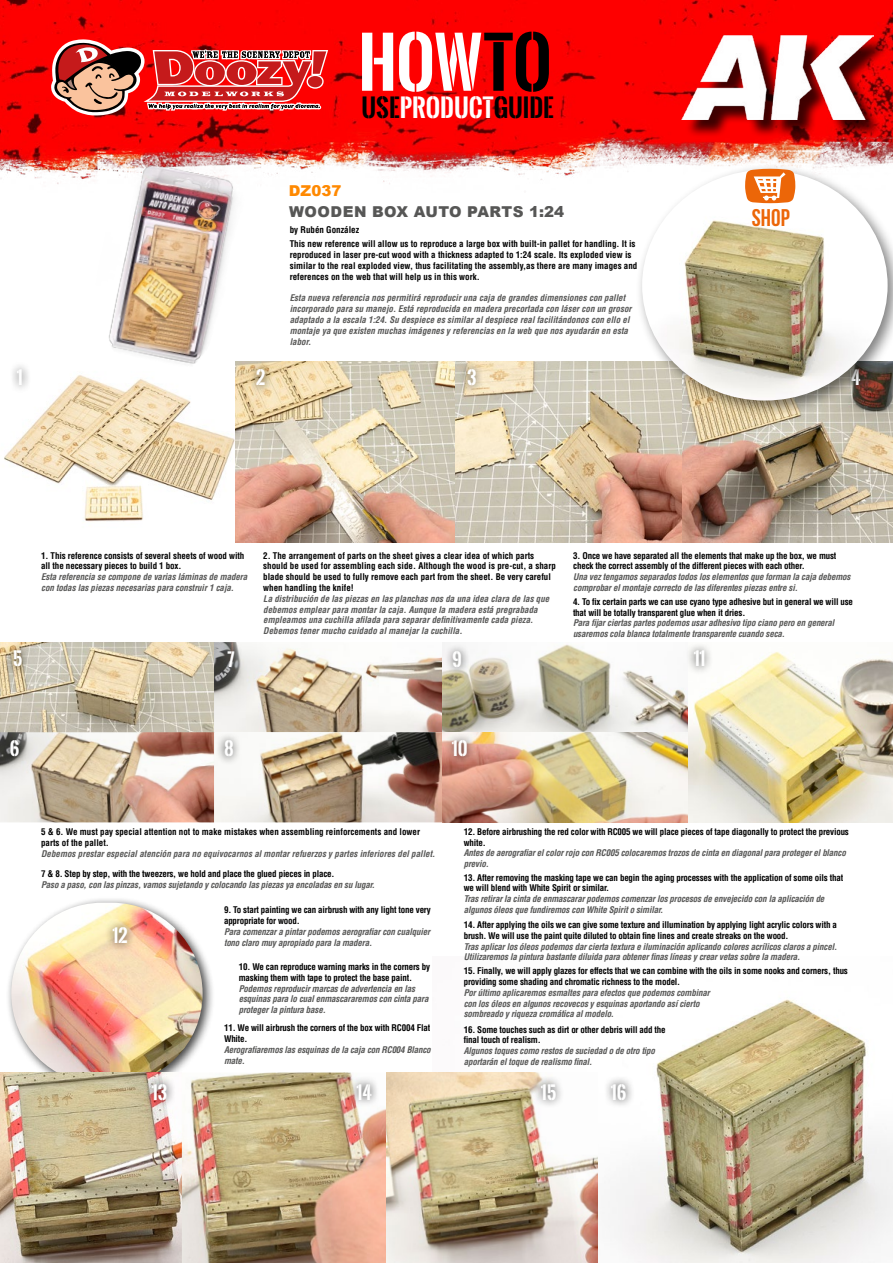
<style>
.page{position:relative;width:893px;height:1263px;background:#fff}
.page>*{position:absolute;margin:0;border:0;box-sizing:border-box;transform-origin:0 0}
.t1{font:700 66.75px "Oswald Stencil";letter-spacing:-.005em;color:#fff}
.t2{font:700 24.75px "Oswald Stencil";color:#000}
.t3{font:700 24px "Bebas Neue";color:#ec6608}
.t4{font:700 18px "Oswald Stencil";color:#fff}
.t5{font:900 15px "Arial";letter-spacing:.035em;color:#575756}
.t6{font:900 15px "Arial";color:#ff8900}
.t7{font:italic 700 condensed 9px/10.8px "Helvetica LT Std";letter-spacing:-.02em;color:#575756}
.t8{font:700 condensed 9px/10.8px "Helvetica LT Std";letter-spacing:-.02em;color:#000}
.t9{font:italic 700 condensed 9px/10.8px "Helvetica LT Std";color:#575756}
.t10{font:700 condensed 9px/10.8px "Helvetica LT Std";color:#000}
.s1{color:#000}
.s2{color:#fff}
</style>
<div class="page">
<img style="left:4px;top:361px;width:889px;height:182px">
<img style="left:0;top:642px;width:893px;height:180px">
<img style="left:597px;top:999px;width:296px;height:264px">
<div style="left:9px;top:361px;width:22px;height:32px;background:#000;opacity:.75"></div>
<div style="left:248px;top:360px;width:25px;height:34px;background:#000;opacity:.75"></div>
<div style="left:459px;top:360px;width:26px;height:34px;background:#000;opacity:.75"></div>
<div style="left:4px;top:641px;width:26px;height:34px;background:#000;opacity:.75"></div>
<div style="left:1px;top:731px;width:27px;height:34px;background:#000;opacity:.75"></div>
<div style="left:219px;top:642px;width:24px;height:33px;background:#000;opacity:.75"></div>
<div style="left:216px;top:731px;width:26px;height:34px;background:#000;opacity:.75"></div>
<div style="left:5px;top:896px;width:210px;height:201px;background:#000;opacity:.75"></div>
<img style="left:11px;top:903px;width:192px;height:181px;border-radius:91px">
<div style="left:444px;top:642px;width:26px;height:34px;background:#000;opacity:.75"></div>
<img style="left:0;top:1072px;width:597px;height:191px">
<div style="left:444px;top:731px;width:32px;height:34px;background:#000;opacity:.75"></div>
<div style="left:686px;top:641px;width:27px;height:34px;background:#000;opacity:.75"></div>
<div style="left:104px;top:918px;width:32px;height:34px;background:#000;opacity:.75"></div>
<div style="left:603px;top:1075px;width:32px;height:33px;background:#000;opacity:.75"></div>
<div style="left:348px;top:1075px;width:32px;height:33px;background:#000;opacity:.75"></div>
<div style="left:533px;top:1075px;width:32px;height:33px;background:#000;opacity:.75"></div>
<div style="left:144px;top:1075px;width:32px;height:33px;background:#000;opacity:.75"></div>
<img style="left:0;top:0;width:893px;height:184px">
<div style="left:635px;top:164px;width:258px;height:254px;background:#000;opacity:.5"></div>
<img style="left:642px;top:170px;width:246px;height:231px">
<div style="left:684px;top:37px;width:206px;height:101px;background:#000;opacity:.75"></div>
<img style="left:682px;top:36px;width:191px;height:83px">
<svg style="left:51px;top:39px;width:277px;height:77px;background:#d14946"></svg>
<img style="left:81px;top:135px;width:190px;height:250px">
<svg style="left:745px;top:169px;width:50px;height:34px"></svg>
<h1 class="t1" style="left:358px;top:14px;width:195px">HOW<span class="s1">TO</span></h1>
<h2 class="t2" style="left:361px;top:89px;width:194px">USE<span class="s2">PRODUCT</span>GUIDE</h2>
<h3 class="t6" style="left:289px;top:180px;width:54px">DZ037</h3>
<h3 class="t5" style="left:289px;top:201px;width:276px">WOODEN BOX AUTO PARTS 1:24</h3>
<p class="t10" style="left:290px;top:224px;width:71px">by Rubén González</p>
<p class="t10" style="left:290px;top:239px;width:349px">This new reference will allow us to reproduce a large box with built-in pallet for handling. It is reproduced in laser pre-cut wood with a thickness adapted to 1:24 scale. Its exploded view is similar to the real exploded view, thus facilitating the assembly,as there are many images and references on the web that will help us in this work.</p>
<p class="t9" style="left:290px;top:293px;width:343px">Esta nueva referencia nos permitirá reproducir una caja de grandes dimensiones con pallet incorporado para su manejo. Está reproducida en madera precortada con láser con un grosor adaptado a la escala 1:24. Su despiece es similar al despiece real facilitándonos con ello el montaje ya que existen muchas imágenes y referencias en la web que nos ayudarán en esta labor.</p>
<h3 class="t3" style="left:752px;top:205px;width:39px">shop</h3>
<h3 class="t4" style="left:17px;top:364px;width:7px">1</h3>
<h3 class="t4" style="left:256px;top:364px;width:11px">2</h3>
<h3 class="t4" style="left:467px;top:364px;width:11px">3</h3>
<h3 class="t4" style="left:851px;top:364px;width:11px">4</h3>
<h3 class="t4" style="left:13px;top:645px;width:11px">5</h3>
<p class="t8" style="left:41px;top:550px;width:205px">1. This reference consists of several sheets of wood with all the necessary pieces to build 1 box.</p>
<p class="t7" style="left:41px;top:572px;width:208px">Esta referencia se compone de varias láminas de madera con todas las piezas necesarias para construir 1 caja.</p>
<h3 class="t4" style="left:228px;top:646px;width:9px">7</h3>
<p class="t10" style="left:263px;top:550px;width:294px">2. The arrangement of parts on the sheet gives a clear idea of which parts should be used for assembling each side. Although the wood is pre-cut, a sharp blade should be used to fully remove each part from the sheet. Be very careful when handling the knife!</p>
<p class="t9" style="left:263px;top:593px;width:288px">La distribución de las piezas en las planchas nos da una idea clara de las que debemos emplear para montar la caja. Aunque la madera está pregrabada empleamos una cuchilla afilada para separar definitivamente cada pieza.<br>Debemos tener mucho cuidado al manejar la cuchilla.</p>
<h3 class="t4" style="left:452px;top:646px;width:11px">9</h3>
<p class="t8" style="left:573px;top:550px;width:265px">3. Once we have separated all the elements that make up the box, we must check the correct assembly of the different pieces with each other.</p>
<p class="t7" style="left:573px;top:572px;width:279px">Una vez tengamos separados todos los elementos que forman la caja debemos comprobar el montaje correcto de las diferentes piezas entre si.</p>
<p class="t8" style="left:573px;top:596px;width:282px">4. To fix certain parts we can use cyano type adhesive but in general we will use that will be totally transparent glue when it dries.</p>
<p class="t7" style="left:573px;top:618px;width:263px">Para fijar ciertas partes podemos usar adhesivo tipo ciano pero en general usaremos cola blanca totalmente transparente cuando seca.</p>
<h3 class="t4" style="left:694px;top:645px;width:13px">11</h3>
<h3 class="t4" style="left:10px;top:735px;width:11px">6</h3>
<h3 class="t4" style="left:224px;top:735px;width:11px">8</h3>
<h3 class="t4" style="left:452px;top:735px;width:17px">10</h3>
<p class="t8" style="left:464px;top:826px;width:387px">12. Before airbrushing the red color with RC005 we will place pieces of tape diagonally to protect the previous white.</p>
<p class="t7" style="left:464px;top:848px;width:384px">Antes de aerografiar el color rojo con RC005 colocaremos trozos de cinta en diagonal para proteger el blanco previo.</p>
<p class="t10" style="left:41px;top:826px;width:380px">5 &amp; 6. We must pay special attention not to make mistakes when assembling reinforcements and lower parts of the pallet.</p>
<p class="t9" style="left:41px;top:848px;width:396px">Debemos prestar especial atención para no equivocarnos al montar refuerzos y partes inferiores del pallet.</p>
<p class="t8" style="left:41px;top:868px;width:295px">7 &amp; 8. Step by step, with the tweezers, we hold and place the glued pieces in place.</p>
<p class="t7" style="left:41px;top:879px;width:335px">Paso a paso, con las pinzas, vamos sujetando y colocando las piezas ya encoladas en su lugar.</p>
<p class="t8" style="left:464px;top:872px;width:381px">13. After removing the masking tape we can begin the aging processes with the application of some oils that we will blend with White Spirit or similar.</p>
<p class="t7" style="left:464px;top:894px;width:362px">Tras retirar la cinta de enmascarar podemos comenzar los procesos de envejecido con la aplicación de algunos óleos que fundiremos con White Spirit o similar.</p>
<p class="t8" style="left:224px;top:904px;width:208px">9. To start painting we can airbrush with any light tone very appropriate for wood.</p>
<p class="t7" style="left:224px;top:926px;width:208px">Para comenzar a pintar podemos aerografiar con cualquier tono claro muy apropiado para la madera.</p>
<p class="t8" style="left:464px;top:919px;width:375px">14. After applying the oils we can give some texture and illumination by applying light acrylic colors with a brush. We will use the paint quite diluted to obtain fine lines and create streaks on the wood.</p>
<p class="t7" style="left:464px;top:941px;width:375px">Tras aplicar los óleos podemos dar cierta textura e iluminación aplicando colores acrílicos claros a pincel.<br>Utilizaremos la pintura bastante diluida para obtener finas líneas y crear vetas sobre la madera.</p>
<h3 class="t4" style="left:113px;top:922px;width:16px">12</h3>
<p class="t8" style="left:239px;top:961px;width:193px">10. We can reproduce warning marks in the corners by masking them with tape to protect the base paint.</p>
<p class="t7" style="left:239px;top:983px;width:191px">Podemos reproducir marcas de advertencia en las esquinas para lo cual enmascararemos con cinta para proteger la pintura base.</p>
<p class="t8" style="left:224px;top:1022px;width:208px">11. We will airbrush the corners of the box with RC004 Flat<br>White.</p>
<p class="t7" style="left:224px;top:1044px;width:208px">Aerografiaremos las esquinas de la caja con RC004 Blanco mate.</p>
<p class="t8" style="left:464px;top:965px;width:386px">15. Finally, we will apply glazes for effects that we can combine with the oils in some nooks and corners, thus providing some shading and chromatic richness to the model.</p>
<p class="t7" style="left:464px;top:987px;width:247px">Por último aplicaremos esmaltes para efectos que podemos combinar con los óleos en algunos recovecos y esquinas aportando así cierto sombreado y riqueza cromática al modelo.</p>
<p class="t8" style="left:464px;top:1024px;width:203px">16. Some touches such as dirt or other debris will add the final touch of realism.</p>
<p class="t7" style="left:464px;top:1046px;width:193px">Algunos toques como restos de suciedad o de otro tipo aportarán el toque de realismo final.</p>
<h3 class="t4" style="left:152px;top:1079px;width:17px">13</h3>
<h3 class="t4" style="left:357px;top:1079px;width:16px">14</h3>
<h3 class="t4" style="left:541px;top:1079px;width:17px">15</h3>
<h3 class="t4" style="left:611px;top:1079px;width:17px">16</h3>
</div>
